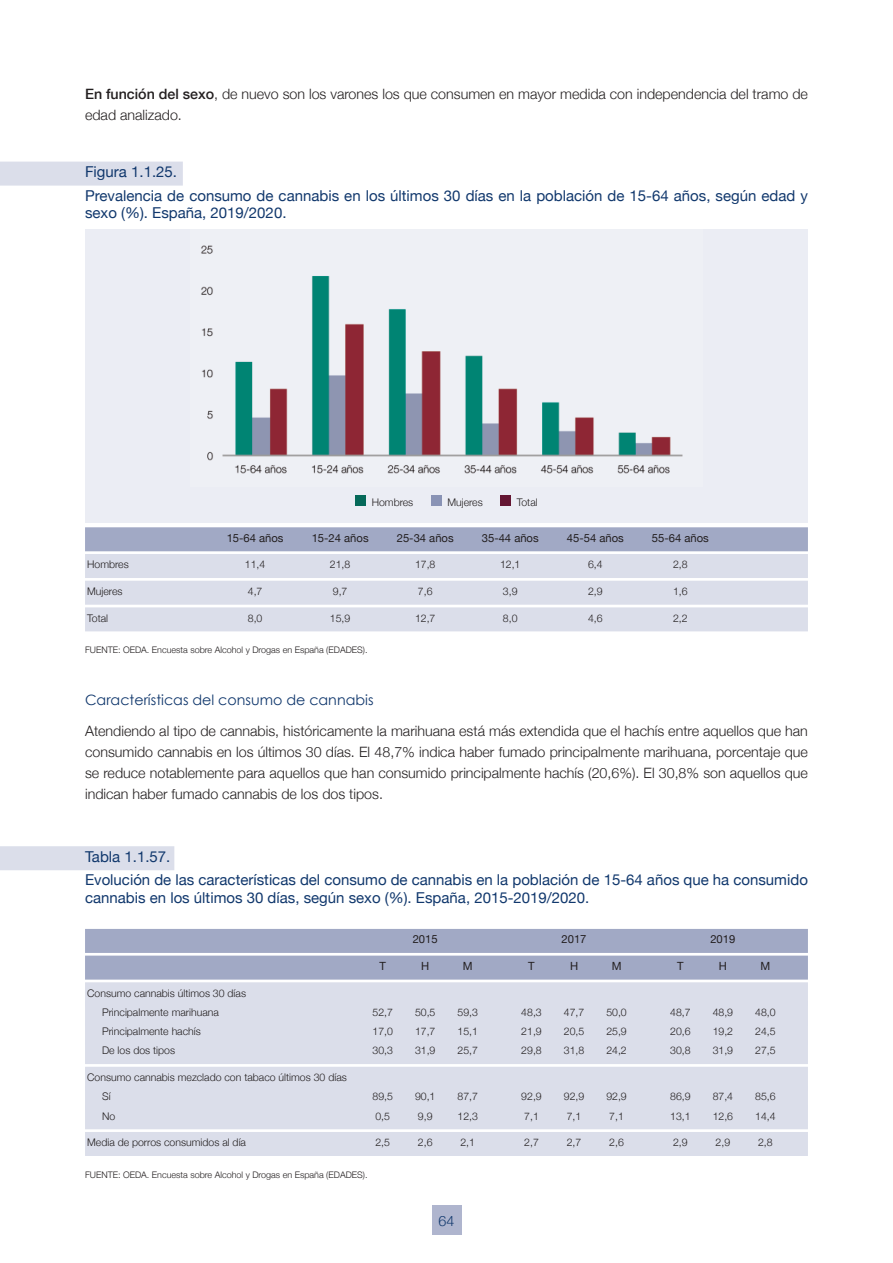
<style>
.page{position:relative;width:893px;height:1263px;background:#fff}
.page>*{position:absolute;margin:0;border:0;box-sizing:border-box;transform-origin:0 0}
.t1{font:15px/23.7px "Helvetica Neue";color:#11386d}
.t2{font:300 14.25px/21px "Helvetica Neue";color:#231f20;text-align:justify}
.t3{font:14.25px "Century Gothic";color:#11386d}
.t4{font:300 14.25px "Helvetica Neue";color:#11386d}
.t5{font:11.25px "Helvetica Neue";color:#231f20}
.t6{font:300 10.5px/19.2px "Helvetica Neue";color:#231f20}
.t7{font:300 9px "Helvetica Neue";color:#231f20}
.s1{font-weight:500}
</style>
<div class="page">
<div style="left:432px;top:1205px;width:29px;height:30px;background:#afb5ce"></div>
<div style="left:0;top:846px;width:174px;height:24px;background:#dbdeea"></div>
<div style="left:85px;top:929px;width:723px;height:24px;background:#a1a9c5"></div>
<div style="left:85px;top:956px;width:723px;height:24px;background:#a1a9c5"></div>
<div style="left:85px;top:982px;width:723px;height:24px;background:#dbdeea"></div>
<div style="left:85px;top:1001px;width:723px;height:24px;background:#dbdeea"></div>
<div style="left:85px;top:1021px;width:723px;height:24px;background:#dbdeea"></div>
<div style="left:85px;top:1040px;width:723px;height:24px;background:#dbdeea"></div>
<div style="left:85px;top:1067px;width:723px;height:24px;background:#dbdeea"></div>
<div style="left:85px;top:1086px;width:723px;height:24px;background:#dbdeea"></div>
<div style="left:85px;top:1105px;width:723px;height:24px;background:#dbdeea"></div>
<div style="left:85px;top:1132px;width:723px;height:24px;background:#dbdeea"></div>
<div style="left:0;top:162px;width:183px;height:24px;background:#dbdeea"></div>
<div style="left:85px;top:230px;width:723px;height:293px;background:#ebedf4"></div>
<img style="left:201px;top:245px;width:482px;height:229px">
<div style="left:355px;top:495px;width:11px;height:11px;background:#056959"></div>
<div style="left:431px;top:495px;width:10px;height:11px;background:#8993b5"></div>
<div style="left:500px;top:495px;width:11px;height:11px;background:#641633"></div>
<div style="left:85px;top:527px;width:723px;height:24px;background:#a1a9c5"></div>
<div style="left:85px;top:554px;width:723px;height:24px;background:#dbdeea"></div>
<div style="left:85px;top:581px;width:723px;height:24px;background:#dbdeea"></div>
<div style="left:85px;top:607px;width:723px;height:24px;background:#dbdeea"></div>
<h2 class="t2" style="left:85px;top:83px;width:724px"><span class="s1">En función del sexo</span>, de nuevo son los varones los que consumen en mayor medida con independencia del tramo de edad analizado.</h2>
<h1 class="t1" style="left:85px;top:160px;width:724px">Figura 1.1.25.<br>Prevalencia de consumo de cannabis en los últimos 30 días en la población de 15-64 años, según edad y</h1>
<h1 class="t1" style="left:85px;top:201px;width:203px">sexo (%). España, 2019/2020.</h1>
<p class="t6" style="left:372px;top:493px;width:43px">Hombres</p>
<p class="t6" style="left:447px;top:493px;width:37px">Mujeres</p>
<p class="t6" style="left:517px;top:493px;width:23px">Total</p>
<p class="t5" style="left:227px;top:531px;width:58px">15-64 años</p>
<p class="t5" style="left:312px;top:531px;width:58px">15-24 años</p>
<p class="t5" style="left:397px;top:531px;width:58px">25-34 años</p>
<p class="t5" style="left:482px;top:531px;width:58px">35-44 años</p>
<p class="t5" style="left:567px;top:531px;width:58px">45-54 años</p>
<p class="t5" style="left:652px;top:531px;width:58px">55-64 años</p>
<p class="t6" style="left:87px;top:555px;width:43px">Hombres</p>
<p class="t6" style="left:245px;top:555px;width:22px">11,4</p>
<p class="t6" style="left:330px;top:555px;width:22px">21,8</p>
<p class="t6" style="left:415px;top:555px;width:22px">17,8</p>
<p class="t6" style="left:500px;top:555px;width:22px">12,1</p>
<p class="t6" style="left:588px;top:555px;width:16px">6,4</p>
<p class="t6" style="left:673px;top:555px;width:16px">2,8</p>
<p class="t6" style="left:87px;top:581px;width:37px">Mujeres</p>
<p class="t6" style="left:248px;top:581px;width:16px">4,7</p>
<p class="t6" style="left:333px;top:581px;width:16px">9,7</p>
<p class="t6" style="left:418px;top:581px;width:16px">7,6</p>
<p class="t6" style="left:503px;top:581px;width:16px">3,9</p>
<p class="t6" style="left:588px;top:581px;width:16px">2,9</p>
<p class="t6" style="left:673px;top:581px;width:16px">1,6</p>
<p class="t6" style="left:87px;top:608px;width:23px">Total</p>
<p class="t6" style="left:248px;top:608px;width:16px">8,0</p>
<p class="t6" style="left:330px;top:608px;width:22px">15,9</p>
<p class="t6" style="left:415px;top:608px;width:22px">12,7</p>
<p class="t6" style="left:503px;top:608px;width:16px">8,0</p>
<p class="t6" style="left:588px;top:608px;width:16px">4,6</p>
<p class="t6" style="left:673px;top:608px;width:16px">2,2</p>
<p class="t7" style="left:85px;top:644px;width:284px">FUENTE: OEDA. Encuesta sobre Alcohol y Drogas en España (EDADES).</p>
<h2 class="t3" style="left:85px;top:690px;width:290px">Características del consumo de cannabis</h2>
<p class="t2" style="left:85px;top:720px;width:724px">Atendiendo al tipo de cannabis, históricamente la marihuana está más extendida que el hachís entre aquellos que han consumido cannabis en los últimos 30 días. El 48,7% indica haber fumado principalmente marihuana, porcentaje que se reduce notablemente para aquellos que han consumido principalmente hachís (20,6%). El 30,8% son aquellos que indican haber fumado cannabis de los dos tipos.</p>
<h1 class="t1" style="left:85px;top:844px;width:724px">Tabla 1.1.57.<br>Evolución de las características del consumo de cannabis en la población de 15-64 años que ha consumido</h1>
<h1 class="t1" style="left:85px;top:885px;width:506px">cannabis en los últimos 30 días, según sexo (%). España, 2015-2019/2020.</h1>
<p class="t5" style="left:413px;top:932px;width:27px">2015</p>
<p class="t5" style="left:562px;top:932px;width:27px">2017</p>
<p class="t5" style="left:710px;top:932px;width:27px">2019</p>
<p class="t5" style="left:379px;top:959px;width:8px">T</p>
<p class="t5" style="left:421px;top:959px;width:10px">H</p>
<p class="t5" style="left:463px;top:959px;width:11px">M</p>
<p class="t5" style="left:528px;top:959px;width:8px">T</p>
<p class="t5" style="left:570px;top:959px;width:10px">H</p>
<p class="t5" style="left:612px;top:959px;width:11px">M</p>
<p class="t5" style="left:677px;top:959px;width:8px">T</p>
<p class="t5" style="left:719px;top:959px;width:10px">H</p>
<p class="t5" style="left:760px;top:959px;width:11px">M</p>
<p class="t6" style="left:102px;top:983px;width:145px;text-indent:-15px">Consumo cannabis últimos 30 días<br>Principalmente marihuana</p>
<p class="t6" style="left:372px;top:1002px;width:22px">52,7</p>
<p class="t6" style="left:415px;top:1002px;width:22px">50,5</p>
<p class="t6" style="left:457px;top:1002px;width:22px">59,3</p>
<p class="t6" style="left:521px;top:1002px;width:22px">48,3</p>
<p class="t6" style="left:564px;top:1002px;width:22px">47,7</p>
<p class="t6" style="left:606px;top:1002px;width:22px">50,0</p>
<p class="t6" style="left:670px;top:1002px;width:22px">48,7</p>
<p class="t6" style="left:713px;top:1002px;width:22px">48,9</p>
<p class="t6" style="left:755px;top:1002px;width:22px">48,0</p>
<p class="t6" style="left:102px;top:1021px;width:100px">Principalmente hachís</p>
<p class="t6" style="left:372px;top:1021px;width:22px">17,0</p>
<p class="t6" style="left:415px;top:1021px;width:22px">17,7</p>
<p class="t6" style="left:457px;top:1021px;width:22px">15,1</p>
<p class="t6" style="left:521px;top:1021px;width:22px">21,9</p>
<p class="t6" style="left:564px;top:1021px;width:22px">20,5</p>
<p class="t6" style="left:606px;top:1021px;width:22px">25,9</p>
<p class="t6" style="left:670px;top:1021px;width:22px">20,6</p>
<p class="t6" style="left:713px;top:1021px;width:22px">19,2</p>
<p class="t6" style="left:755px;top:1021px;width:22px">24,5</p>
<p class="t6" style="left:102px;top:1041px;width:75px">De los dos tipos</p>
<p class="t6" style="left:372px;top:1041px;width:22px">30,3</p>
<p class="t6" style="left:415px;top:1041px;width:22px">31,9</p>
<p class="t6" style="left:457px;top:1041px;width:22px">25,7</p>
<p class="t6" style="left:521px;top:1041px;width:22px">29,8</p>
<p class="t6" style="left:564px;top:1041px;width:22px">31,8</p>
<p class="t6" style="left:606px;top:1041px;width:22px">24,2</p>
<p class="t6" style="left:670px;top:1041px;width:22px">30,8</p>
<p class="t6" style="left:713px;top:1041px;width:22px">31,9</p>
<p class="t6" style="left:755px;top:1041px;width:22px">27,5</p>
<p class="t6" style="left:102px;top:1067px;width:246px;text-indent:-15px">Consumo cannabis mezclado con tabaco últimos 30 días<br>Sí</p>
<p class="t6" style="left:372px;top:1087px;width:22px">89,5</p>
<p class="t6" style="left:415px;top:1087px;width:22px">90,1</p>
<p class="t6" style="left:457px;top:1087px;width:22px">87,7</p>
<p class="t6" style="left:521px;top:1087px;width:22px">92,9</p>
<p class="t6" style="left:564px;top:1087px;width:22px">92,9</p>
<p class="t6" style="left:606px;top:1087px;width:22px">92,9</p>
<p class="t6" style="left:670px;top:1087px;width:22px">86,9</p>
<p class="t6" style="left:713px;top:1087px;width:22px">87,4</p>
<p class="t6" style="left:755px;top:1087px;width:22px">85,6</p>
<p class="t6" style="left:102px;top:1106px;width:15px">No</p>
<p class="t6" style="left:375px;top:1106px;width:16px">0,5</p>
<p class="t6" style="left:418px;top:1106px;width:16px">9,9</p>
<p class="t6" style="left:457px;top:1106px;width:22px">12,3</p>
<p class="t6" style="left:524px;top:1106px;width:16px">7,1</p>
<p class="t6" style="left:567px;top:1106px;width:16px">7,1</p>
<p class="t6" style="left:609px;top:1106px;width:16px">7,1</p>
<p class="t6" style="left:670px;top:1106px;width:22px">13,1</p>
<p class="t6" style="left:713px;top:1106px;width:22px">12,6</p>
<p class="t6" style="left:755px;top:1106px;width:22px">14,4</p>
<p class="t6" style="left:87px;top:1133px;width:160px">Media de porros consumidos al día</p>
<p class="t6" style="left:375px;top:1133px;width:16px">2,5</p>
<p class="t6" style="left:418px;top:1133px;width:16px">2,6</p>
<p class="t6" style="left:460px;top:1133px;width:16px">2,1</p>
<p class="t6" style="left:524px;top:1133px;width:16px">2,7</p>
<p class="t6" style="left:567px;top:1133px;width:16px">2,7</p>
<p class="t6" style="left:609px;top:1133px;width:16px">2,6</p>
<p class="t6" style="left:673px;top:1133px;width:16px">2,9</p>
<p class="t6" style="left:716px;top:1133px;width:16px">2,9</p>
<p class="t6" style="left:758px;top:1133px;width:16px">2,8</p>
<p class="t7" style="left:85px;top:1169px;width:284px">FUENTE: OEDA. Encuesta sobre Alcohol y Drogas en España (EDADES).</p>
<h2 class="t4" style="left:439px;top:1212px;width:17px">64</h2>
</div>
